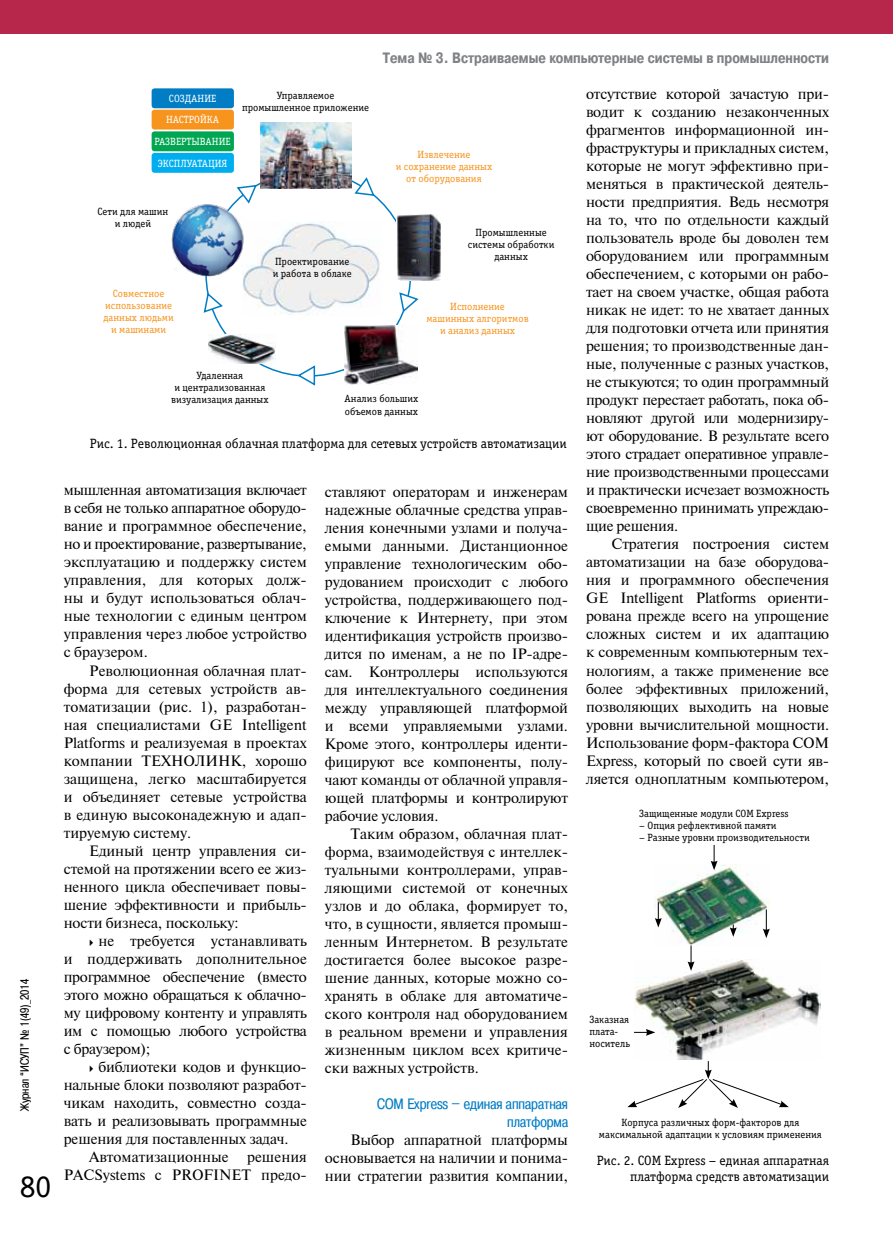
<style>
.page{position:relative;width:893px;height:1234px;background:#fff}
.page>*{position:absolute;margin:0;border:0;box-sizing:border-box;transform-origin:0 0}
.t1{font:31.5px "Officina Serif C";color:#000}
.t2{font:15px/18px "Newton";letter-spacing:-.01em;color:#000;text-align:justify}
.t3{font:700 15px "Pragmatica Cond C";color:#808285}
.t4{font:15px/18px "Pragmatica Cond C";color:#007dc5;text-align:right}
.t5{font:13.5px/16.2px "Officina Serif C";color:#000;text-align:right}
.t6{font:12px "Pragmatica Cond C";color:#000}
.t7{font:10.5px/12px "Officina Serif C";color:#000;text-align:center}
.t8{font:10.5px/12px "Officina Serif C";color:#f7941e;text-align:center}
.t9{font:10.5px "Officina Serif C";color:#fff}
</style>
<div class="page">
<div style="left:0;top:0;width:893px;height:34px;background:#b7274c"></div>
<img style="left:634px;top:959px;width:187px;height:100px">
<img style="left:655px;top:864px;width:115px;height:81px">
<svg style="left:763px;top:909px;width:7px;height:28px"></svg>
<svg style="left:711px;top:845px;width:7px;height:25px"></svg>
<svg style="left:730px;top:924px;width:7px;height:12px"></svg>
<svg style="left:688px;top:945px;width:6px;height:25px"></svg>
<svg style="left:634px;top:1028px;width:21px;height:7px"></svg>
<svg style="left:627px;top:1061px;width:162px;height:46px"></svg>
<svg style="left:655px;top:901px;width:7px;height:26px"></svg>
<img style="left:260px;top:122px;width:92px;height:66px">
<img style="left:208px;top:335px;width:68px;height:29px">
<img style="left:243px;top:221px;width:137px;height:94px">
<div style="left:152px;top:131px;width:82px;height:20px;background:#00a651;border-radius:3px"></div>
<div style="left:152px;top:110px;width:82px;height:19px;background:#f7941e;border-radius:3px"></div>
<div style="left:152px;top:88px;width:82px;height:20px;background:#007dc5;border-radius:3px"></div>
<div style="left:152px;top:153px;width:82px;height:20px;background:#00aeef;border-radius:3px"></div>
<img style="left:171px;top:203px;width:73px;height:73px">
<svg style="left:297px;top:365px;width:19px;height:21px"></svg>
<svg style="left:203px;top:292px;width:20px;height:22px"></svg>
<svg style="left:399px;top:291px;width:20px;height:22px"></svg>
<svg style="left:353px;top:177px;width:23px;height:20px"></svg>
<svg style="left:235px;top:184px;width:23px;height:20px"></svg>
<img style="left:344px;top:326px;width:73px;height:58px">
<img style="left:397px;top:214px;width:44px;height:66px">
<p class="t6" style="left:18px;top:1110px;width:134px;rotate:-90deg">Журнал “ИСУП” № 1(49)_2014</p>
<h1 class="t1" style="left:20px;top:1168px;width:33px">80</h1>
<p class="t3" style="left:383px;top:50px;width:448px">Тема № 3. Встраиваемые компьютерные системы в промышленности</p>
<p class="t9" style="left:169px;top:93px;width:49px">СОЗДАНИЕ</p>
<p class="t9" style="left:166px;top:114px;width:55px">НАСТРОЙКА</p>
<p class="t9" style="left:155px;top:136px;width:77px">РАЗВЕРТЫВАНИЕ</p>
<p class="t9" style="left:158px;top:157px;width:71px">ЭКСПЛУАТАЦИЯ</p>
<p class="t7" style="left:242px;top:90px;width:129px">Управляемое промышленное приложение</p>
<p class="t7" style="left:98px;top:206px;width:72px">Сети для машин и людей</p>
<p class="t8" style="left:104px;top:288px;width:72px">Совместное использование данных людьми и машинами</p>
<p class="t7" style="left:273px;top:255px;width:81px;text-align:left">Проектирование и работа в облаке</p>
<p class="t8" style="left:396px;top:148px;width:98px">Извлечение<br>и сохранение данных от оборудования</p>
<p class="t7" style="left:468px;top:227px;width:88px">Промышленные системы обработки данных</p>
<p class="t8" style="left:426px;top:300px;width:104px">Исполнение машинных алгоритмов и анализ данных</p>
<p class="t7" style="left:171px;top:369px;width:99px">Удаленная<br>и централизованная визуализация данных</p>
<p class="t7" style="left:345px;top:393px;width:75px;text-align:left">Анализ больших объемов данных</p>
<p class="t5" style="left:90px;top:435px;width:479px">Рис. 1. Революционная облачная платформа для сетевых устройств автоматизации</p>
<p class="t2" style="left:64px;top:480px;width:245px">мышленная автоматизация включает в себя не только аппаратное оборудо&shy;вание и программное обеспечение, но и проектирование, развертывание, эксплуатацию и поддержку систем управления, для которых долж&shy;ны и будут использоваться облач&shy;ные технологии с единым центром управления через любое устройство с браузером.</p>
<p class="t2" style="left:64px;top:660px;width:245px;text-indent:26px">Революционная облачная плат&shy;форма для сетевых устройств ав&shy;томатизации (рис. 1), разработан&shy;ная специалистами GE Intelligent Platforms и реализуемая в проектах компании ТЕХНОЛИНК, хорошо защищена, легко масштабируется и объединяет сетевые устройства в единую высоконадежную и адап&shy;тируемую систему.</p>
<p class="t2" style="left:64px;top:840px;width:245px;text-indent:26px">Единый центр управления си&shy;стемой на протяжении всего ее жиз&shy;ненного цикла обеспечивает повы&shy;шение эффективности и прибыль&shy;ности бизнеса, поскольку:</p>
<p class="t2" style="left:64px;top:930px;width:245px;text-indent:35px">не требуется устанавливать и поддерживать дополнительное программное обеспечение (вместо этого можно обращаться к облачно&shy;му цифровому контенту и управлять им с помощью любого устройства с браузером);</p>
<p class="t2" style="left:64px;top:1056px;width:245px;text-indent:35px">библиотеки кодов и функцио&shy;нальные блоки позволяют разработ&shy;чикам находить, совместно созда&shy;вать и реализовывать программные решения для поставленных задач.</p>
<p class="t2" style="left:64px;top:1146px;width:245px;text-align:right">Автоматизационные решения<br>PACSystems с PROFINET предо-</p>
<p class="t2" style="left:325px;top:482px;width:245px">ставляют операторам и инженерам надежные облачные средства управ&shy;ления конечными узлами и получа&shy;емыми данными. Дистанционное управление технологическим обо&shy;рудованием происходит с любого устройства, поддерживающего под&shy;ключение к Интернету, при этом идентификация устройств произво&shy;дится по именам, а не по IP-адре&shy;сам. Контроллеры используются для интеллектуального соединения между управляющей платформой и всеми управляемыми узлами.<br>Кроме этого, контроллеры иденти&shy;фицируют все компоненты, полу&shy;чают команды от облачной управля&shy;ющей платформы и контролируют рабочие условия.</p>
<p class="t2" style="left:325px;top:824px;width:245px;text-indent:26px">Таким образом, облачная плат&shy;форма, взаимодействуя с интеллек&shy;туальными контроллерами, управ&shy;ляющими системой от конечных узлов и до облака, формирует то, что, в сущности, является промыш&shy;ленным Интернетом. В результате достигается более высокое разре&shy;шение данных, которые можно со&shy;хранять в облаке для автоматиче&shy;ского контроля над оборудованием в реальном времени и управления жизненным циклом всех критиче&shy;ски важных устройств.</p>
<p class="t4" style="left:377px;top:1094px;width:192px">COM Express – единая аппаратная платформа</p>
<p class="t2" style="left:325px;top:1130px;width:245px;text-indent:26px">Выбор аппаратной платформы основывается на наличии и понима&shy;нии стратегии развития компании,</p>
<p class="t2" style="left:586px;top:84px;width:245px">отсутствие которой зачастую при&shy;водит к созданию незаконченных фрагментов информационной ин&shy;фраструктуры и прикладных систем, которые не могут эффективно при&shy;меняться в практической деятель&shy;ности предприятия. Ведь несмотря на то, что по отдельности каждый пользователь вроде бы доволен тем оборудованием или программным обеспечением, с которыми он рабо&shy;тает на своем участке, общая работа никак не идет: то не хватает данных для подготовки отчета или принятия решения; то производственные дан&shy;ные, полученные с разных участков, не стыкуются; то один программный продукт перестает работать, пока об&shy;новляют другой или модернизиру&shy;ют оборудование. В результате всего этого страдает оперативное управле&shy;ние производственными процессами и практически исчезает возможность своевременно принимать упреждаю&shy;щие решения.</p>
<p class="t2" style="left:586px;top:534px;width:245px;text-indent:26px">Стратегия построения систем автоматизации на базе оборудова&shy;ния и программного обеспечения GE Intelligent Platforms ориенти&shy;рована прежде всего на упрощение сложных систем и их адаптацию к современным компьютерным тех&shy;нологиям, а также применение все более эффективных приложений, позволяющих выходить на новые уровни вычислительной мощности.<br>Использование форм-фактора COM Express, который по своей сути яв&shy;ляется одноплатным компьютером,</p>
<p class="t7" style="left:639px;top:807px;width:151px">Защищенные модули COM Express</p>
<p class="t7" style="left:639px;top:819px;width:139px">– Опция рефлективной памяти</p>
<p class="t7" style="left:639px;top:831px;width:172px">– Разные уровни производительности</p>
<p class="t7" style="left:589px;top:1013px;width:42px;text-align:left">Заказная плата&shy;носитель</p>
<p class="t7" style="left:599px;top:1116px;width:224px">Корпуса различных форм-факторов для максимальной адаптации к условиям применения</p>
<p class="t5" style="left:597px;top:1152px;width:234px">Рис. 2. COM Express – единая аппаратная платформа средств автоматизации</p>
</div>
